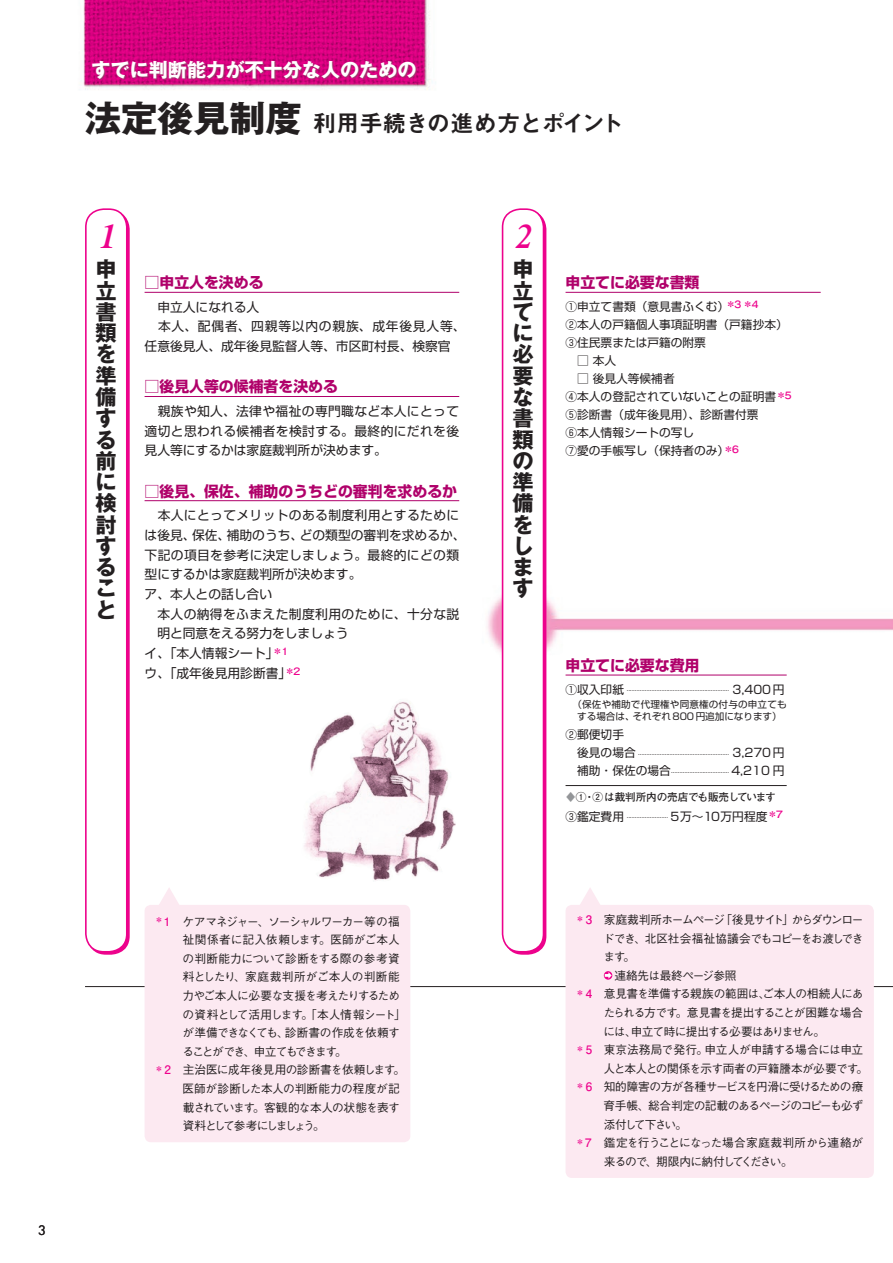
<style>
.page{position:relative;width:893px;height:1263px;background:#fff}
.page>*{position:absolute;margin:0;border:0;box-sizing:border-box;transform-origin:0 0}
.t1{font:italic 600 34.05px "Times";color:#ed028c}
.t2{font:23.4px "Midashi Go Pro MB31";letter-spacing:-.035em;color:#231f20}
.t3{font:700 21.3px/21.3px "Gothic MB101 Pro";color:#231f20;text-align:justify}
.t4{font:700 19.2px "Gothic MB101 Pro";color:#fff}
.t5{font:700 14.85px "Shin Go Pro";color:#b0016a}
.t6{font:12.75px/19.6px "Shin Go Pro";color:#231f20}
.t7{font:12.75px/19.6px "Shin Go Pro";letter-spacing:.03em;color:#231f20}
.t8{font:12.75px "Futura";color:#231f20}
.t9{font:500 11.7px "Gothic BBB Pr 6 N";letter-spacing:-.055em;color:#231f20}
.t10{font:11.7px/18px "Shin Go Pro";color:#231f20}
.t11{font:500 11.7px "Gothic BBB Pr 6 N";letter-spacing:-.01em;color:#231f20}
.t12{font:500 11.7px "Gothic BBB Pr 6 N";letter-spacing:-.11em;color:#231f20}
.t13{font:500 11.7px "Gothic BBB Pr 6 N";letter-spacing:-.015em;color:#231f20}
.t14{font:500 11.7px "Gothic BBB Pr 6 N";letter-spacing:-.035em;color:#231f20}
.t15{font:500 11.7px "Gothic BBB Pr 6 N";letter-spacing:-.08em;color:#231f20}
.t16{font:500 11.7px "Gothic BBB Pr 6 N";letter-spacing:-.09em;color:#231f20}
.t17{font:500 11.7px "Gothic BBB Pr 6 N";letter-spacing:-.025em;color:#231f20}
.t18{font:500 11.7px "Gothic BBB Pr 6 N";letter-spacing:-.005em;color:#231f20}
.t19{font:500 11.7px "Gothic BBB Pr 6 N";letter-spacing:.005em;color:#231f20}
.t20{font:500 11.7px "Gothic BBB Pr 6 N";letter-spacing:-.105em;color:#231f20}
.t21{font:500 11.7px "Gothic BBB Pr 6 N";letter-spacing:-.125em;color:#231f20}
.t22{font:500 11.7px "Gothic BBB Pr 6 N";letter-spacing:-.185em;color:#231f20}
.t23{font:500 11.7px "Gothic BBB Pr 6 N";letter-spacing:-.02em;color:#231f20}
.t24{font:500 11.7px "Gothic BBB Pr 6 N";letter-spacing:-.165em;color:#231f20}
.t25{font:700 10.65px "Futo Go B101 Pro";letter-spacing:-.015em;color:#231f20}
.t26{font:9.6px/12px "Shin Go Pro";letter-spacing:.02em;color:#231f20;text-align:center}
.t27{font:6.45px "Shin Go Pro";color:#231f20}
.s1{font-family:"Gothic MB101 Pro";font-weight:700;font-size:36.15px}
.s2{font-family:"Futo Go B101 Pro";font-weight:700;color:#ed028c}
.s3{font-size:11.7px}
.s4{color:#939598}
.s5{font-family:"Gothic BBB Pr 6 N";font-weight:500;font-size:10.05px;color:#ed028c}
.s6{font-family:"Futo Go B101 Pro";font-weight:700;font-size:10.05px;color:#ed028c}
</style>
<div class="page">
<img style="left:81px;top:0;width:812px;height:1178px">
<div style="left:87px;top:210px;width:43px;height:745px;border:2px solid #ed028c;border-radius:18px"></div>
<div style="left:86px;top:209px;width:41px;height:743px;background:#fff;border-radius:18px"></div>
<div style="left:85px;top:208px;width:43px;height:744px;border:2px solid #ed028c;border-radius:18px"></div>
<div style="left:504px;top:210px;width:42px;height:745px;border:2px solid #ed028c;border-radius:18px"></div>
<div style="left:503px;top:209px;width:40px;height:743px;background:#fff;border-radius:18px"></div>
<div style="left:502px;top:208px;width:42px;height:744px;border:2px solid #ed028c;border-radius:18px"></div>
<hr style="left:85px;top:986px;width:808px;height:1px;background:#231f20">
<hr style="left:145px;top:292px;width:314px;height:1px;background:#b0016a">
<hr style="left:145px;top:396px;width:314px;height:1px;background:#b0016a">
<hr style="left:145px;top:500px;width:314px;height:1px;background:#b0016a">
<hr style="left:566px;top:292px;width:255px;height:1px;background:#b0016a">
<hr style="left:566px;top:675px;width:221px;height:1px;background:#b0016a">
<hr style="left:566px;top:785px;width:221px;height:1px;background:#231f20">
<img style="left:298px;top:698px;width:159px;height:184px">
<svg style="left:578px;top:887px;width:24px;height:18px"></svg>
<div style="left:566px;top:905px;width:308px;height:273px;background:#fce9f1;border-radius:6px"></div>
<svg style="left:604px;top:971px;width:8px;height:9px"></svg>
<svg style="left:605px;top:972px;width:7px;height:7px"></svg>
<svg style="left:157px;top:887px;width:24px;height:18px"></svg>
<div style="left:145px;top:905px;width:265px;height:237px;background:#fce9f1;border-radius:6px"></div>
<h3 class="t8" style="left:38px;top:1222px;width:9px">3</h3>
<h3 class="t4" style="left:91px;top:53px;width:327px">すでに判断能力が不十分な人のための</h3>
<h2 class="t2" style="left:85px;top:105px;width:540px"><span class="s1">法定後見制度</span>利用手続きの進め方とポイント</h2>
<h1 class="t1" style="left:99px;top:216px;width:19px">1</h1>
<h3 class="t3" style="left:96px;top:256px;width:23px">申立書類を準備する前に検討すること</h3>
<h3 class="t5" style="left:145px;top:271px;width:121px">□申立人を決める</h3>
<h3 class="t6" style="left:145px;top:296px;width:322px">　申立人になれる人<br>　本人、配偶者、四親等以内の親族、成年後見人等、任意後見人、成年後見監督人等、市区町村長、検察官</h3>
<h3 class="t5" style="left:145px;top:375px;width:195px">□後見人等の候補者を決める</h3>
<h3 class="t6" style="left:145px;top:400px;width:316px;text-align:justify">　親族や知人、法律や福祉の専門職など本人にとって適切と思われる候補者を検討する。最終的にだれを後見人等にするかは家庭裁判所が決めます。</h3>
<h3 class="t5" style="left:145px;top:479px;width:314px">□後見、保佐、補助のうちどの審判を求めるか</h3>
<h3 class="t7" style="left:145px;top:504px;width:323px">　本人にとってメリットのある制度利用とするためには後見、保佐、補助のうち、どの類型の審判を求めるか、下記の項目を参考に決定しましょう。最終的にどの類型にするかは家庭裁判所が決めます。<br>ア、本人との話し合い　</h3>
<h3 class="t7" style="left:157px;top:602px;width:303px">本人の納得をふまえた制度利用のために、十分な説</h3>
<h3 class="t6" style="left:157px;top:622px;width:193px">明と同意をえる努力をしましょう</h3>
<h3 class="t6" style="left:145px;top:642px;width:147px">イ、「本人情報シート」<sup>＊</sup><sup>１</sup></h3>
<h3 class="t6" style="left:145px;top:661px;width:159px">ウ、「成年後見用診断書」<sup>＊</sup><sup>２</sup></h3>
<h3 class="t16" style="left:155px;top:912px;width:247px"><sup>＊</sup><span class="s2">1</span> ケアマネジャー、ソーシャルワーカー等の福</h3>
<h3 class="t11" style="left:183px;top:930px;width:219px">祉関係者に記入依頼します。医師がご本人</h3>
<h3 class="t18" style="left:183px;top:949px;width:219px">の判断能力について診断をする際の参考資</h3>
<h3 class="t19" style="left:183px;top:967px;width:219px">料としたり、家庭裁判所がご本人の判断能</h3>
<h3 class="t9" style="left:183px;top:986px;width:219px">力やご本人に必要な支援を考えたりするため</h3>
<h3 class="t9" style="left:183px;top:1005px;width:225px">の資料として活用します。「本人情報シート」</h3>
<h3 class="t9" style="left:183px;top:1023px;width:219px">が準備できなくても、診断書の作成を依頼す</h3>
<h3 class="t21" style="left:183px;top:1042px;width:166px">ることができ、申立てもできます。</h3>
<h3 class="t17" style="left:155px;top:1060px;width:252px"><sup>＊</sup> <span class="s2">2</span> 主治医に成年後見用の診断書を依頼します。</h3>
<h3 class="t11" style="left:183px;top:1079px;width:219px">医師が診断した本人の判断能力の程度が記</h3>
<h3 class="t9" style="left:183px;top:1098px;width:219px">載されています。客観的な本人の状態を表す</h3>
<h3 class="t22" style="left:183px;top:1116px;width:144px">資料として参考にしましょう。</h3>
<h1 class="t1" style="left:515px;top:216px;width:19px">2</h1>
<h3 class="t3" style="left:512px;top:256px;width:22px">申立てに必要な書類の準備をします</h3>
<h3 class="t5" style="left:566px;top:271px;width:135px">申立てに必要な書類</h3>
<h3 class="t10" style="left:566px;top:296px;width:229px">①申立て書類（意見書ふくむ）<sup>＊</sup><sup>３</sup><sup>＊</sup><sup>４<br></sup>②本人の戸籍個人事項証明書（戸籍抄本）<br>③住民票または戸籍の附票<br>　□ 本人<br>　□ 後見人等候補者<br>④本人の登記されていないことの証明書<sup>＊</sup><sup>５<br></sup>⑤診断書（成年後見用）、診断書付票<br>⑥本人情報シートの写し<br>⑦愛の手帳写し（保持者のみ）<sup>＊</sup><sup>６</sup></h3>
<h3 class="t5" style="left:566px;top:653px;width:135px">申立てに必要な費用</h3>
<p class="t27" style="left:566px;top:683px;width:220px"><span class="s3">①収入印紙</span> .............................................................. <span class="s3">3,400円</span></p>
<h3 class="t26" style="left:572px;top:697px;width:216px">（保佐や補助で代理権や同意権の付与の申立てもする場合は、それぞれ800円追加になります）</h3>
<h3 class="t10" style="left:566px;top:724px;width:60px">②郵便切手</h3>
<p class="t27" style="left:566px;top:747px;width:220px"><span class="s3">　後見の場合</span> ....................................................... <span class="s3">3,270円</span></p>
<p class="t27" style="left:566px;top:765px;width:220px"><span class="s3">　補助・保佐の場合</span>................................... <span class="s3">4,210 円</span></p>
<h3 class="t25" style="left:565px;top:788px;width:212px"><span class="s4">♦</span>①・②は裁判所内の売店でも販売しています</h3>
<p class="t27" style="left:566px;top:811px;width:220px"><span class="s3">③鑑定費用</span> ......................... <span class="s3">5万〜10万円程度</span><span class="s5">＊</span><span class="s6">７</span></p>
<h3 class="t12" style="left:576px;top:910px;width:289px"><sup>＊</sup> <span class="s2">3</span> 家庭裁判所ホームページ「後見サイト」からダウンロー</h3>
<h3 class="t9" style="left:603px;top:929px;width:262px">ドでき、北区社会福祉協議会でもコピーをお渡しでき</h3>
<h3 class="t9" style="left:603px;top:947px;width:33px">ます。</h3>
<h3 class="t23" style="left:615px;top:966px;width:124px">連絡先は最終ページ参照</h3>
<h3 class="t9" style="left:576px;top:985px;width:289px"><sup>＊</sup> <span class="s2">4</span> 意見書を準備する親族の範囲は、ご本人の相続人にあ</h3>
<h3 class="t15" style="left:603px;top:1003px;width:261px">たられる方です。意見書を提出することが困難な場合</h3>
<h3 class="t9" style="left:603px;top:1022px;width:223px">には、申立て時に提出する必要はありません。</h3>
<h3 class="t13" style="left:576px;top:1040px;width:289px"><sup>＊</sup> <span class="s2">5</span> 東京法務局で発行。申立人が申請する場合には申立</h3>
<h3 class="t9" style="left:604px;top:1059px;width:266px">人と本人との関係を示す両者の戸籍謄本が必要です。</h3>
<h3 class="t9" style="left:576px;top:1078px;width:289px"><sup>＊</sup> <span class="s2">6</span> 知的障害の方が各種サービスを円滑に受けるための療</h3>
<h3 class="t9" style="left:604px;top:1096px;width:261px">育手帳、総合判定の記載のあるページのコピーも必ず</h3>
<h3 class="t24" style="left:604px;top:1115px;width:85px">添付して下さい。</h3>
<h3 class="t14" style="left:576px;top:1133px;width:289px"><sup>＊</sup><span class="s2">7</span> 鑑定を行うことになった場合家庭裁判所から連絡が</h3>
<h3 class="t20" style="left:604px;top:1152px;width:191px">来るので、期限内に納付してください。</h3>
</div>
